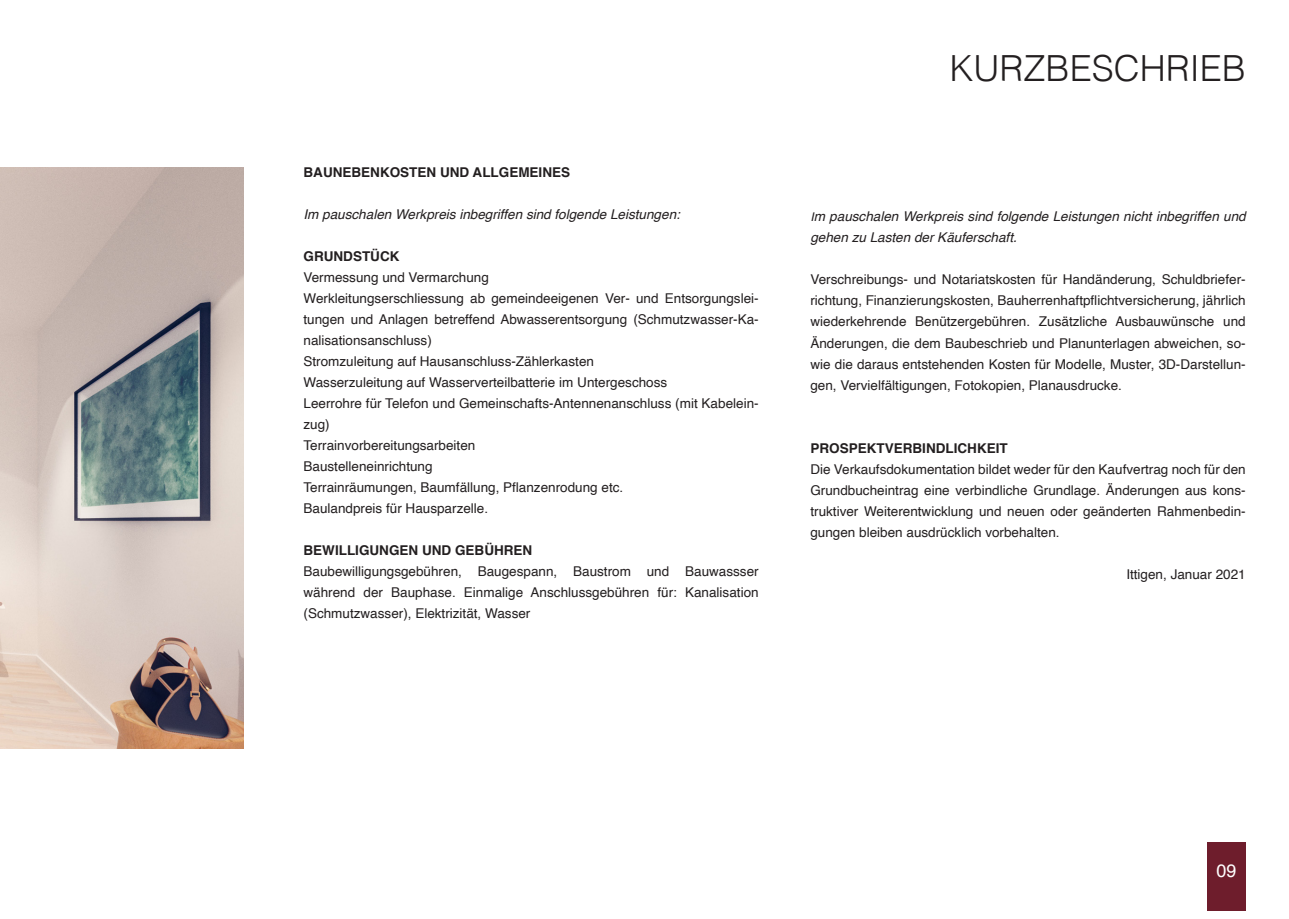
<style>
.page{position:relative;width:1289px;height:919px;background:#fff}
.page>*{position:absolute;margin:0;border:0;box-sizing:border-box;transform-origin:0 0}
.t1{font:300 36px "Helvetica";color:#231f20}
.t2{font:18px "Helvetica";color:#fff}
.t3{font:13.5px/21px "Helvetica";color:#231f20;text-align:justify}
.t4{font:italic 13.5px/21px "Helvetica";color:#231f20}
.t5{font:700 13.5px "Helvetica";color:#231f20}
.s1{font-size:12px}
</style>
<div class="page">
<div style="left:1207px;top:842px;width:38px;height:68px;background:#6e1d2c"></div>
<img style="left:0;top:167px;width:244px;height:581px">
<p class="t5" style="left:303px;top:161px;width:268px">BAUNEBENKOSTEN UND ALLGEMEINES</p>
<p class="t4" style="left:303px;top:204px;width:378px">Im pauschalen Werkpreis inbegriffen sind folgende Leistungen:</p>
<p class="t5" style="left:303px;top:245px;width:97px">GRUNDSTÜCK</p>
<p class="t3" style="left:303px;top:267px;width:187px">Vermessung und Vermarchung</p>
<p class="t3" style="left:303px;top:288px;width:456px">Werkleitungserschliessung ab gemeindeeigenen Ver- und Entsorgungslei&shy;tungen und Anlagen betreffend Abwasserentsorgung (Schmutzwasser-Ka&shy;nalisationsanschluss)</p>
<p class="t3" style="left:303px;top:351px;width:292px">Stromzuleitung auf Hausanschluss-Zählerkasten</p>
<p class="t3" style="left:303px;top:372px;width:365px">Wasserzuleitung auf Wasserverteilbatterie im Untergeschoss</p>
<p class="t3" style="left:303px;top:393px;width:456px">Leerrohre für Telefon und Gemeinschafts-Antennenanschluss (mit Kabelein&shy;zug)</p>
<p class="t3" style="left:303px;top:435px;width:173px">Terrainvorbereitungsarbeiten</p>
<p class="t3" style="left:303px;top:456px;width:131px">Baustelleneinrichtung</p>
<p class="t3" style="left:303px;top:477px;width:321px">Terrainräumungen, Baumfällung, Pflanzenrodung etc.</p>
<p class="t3" style="left:303px;top:498px;width:186px">Baulandpreis für Hausparzelle.</p>
<p class="t5" style="left:303px;top:539px;width:230px">BEWILLIGUNGEN UND GEBÜHREN</p>
<p class="t3" style="left:303px;top:561px;width:456px">Baubewilligungsgebühren, Baugespann, Baustrom und Bauwassser während der Bauphase. Einmalige Anschlussgebühren für: Kanalisation (Schmutzwasser), Elektrizität, Wasser</p>
<p class="t1" style="left:949px;top:38px;width:298px">KURZBESCHRIEB</p>
<p class="t4" style="left:810px;top:206px;width:437px"><span class="s1">I</span>m pauschalen Werkpreis sind folgende Leistungen nicht inbegriffen und gehen zu Lasten der Käuferschaft.</p>
<p class="t3" style="left:810px;top:269px;width:437px">Verschreibungs- und Notariatskosten für Handänderung, Schuldbriefer&shy;richtung, Finanzierungskosten, Bauherrenhaftpflichtversicherung, jährlich wiederkehrende Benützergebühren. Zusätzliche Ausbauwünsche und Änderungen, die dem Baubeschrieb und Planunterlagen abweichen, so&shy;wie die daraus entstehenden Kosten für Modelle, Muster, 3D-Darstellun&shy;gen, Vervielfältigungen, Fotokopien, Planausdrucke.</p>
<p class="t5" style="left:810px;top:437px;width:199px">PROSPEKTVERBINDLICHKEIT</p>
<p class="t3" style="left:810px;top:458px;width:437px">Die Verkaufsdokumentation bildet weder für den Kaufvertrag noch für den</p>
<p class="t3" style="left:810px;top:479px;width:437px">Grundbucheintrag eine verbindliche Grundlage. Änderungen aus kons&shy;truktiver Weiterentwicklung und neuen oder geänderten Rahmenbedin&shy;gungen bleiben ausdrücklich vorbehalten.</p>
<p class="t3" style="left:1126px;top:563px;width:121px">Ittigen, Januar 2021</p>
<p class="t2" style="left:1216px;top:856px;width:22px">09</p>
</div>
